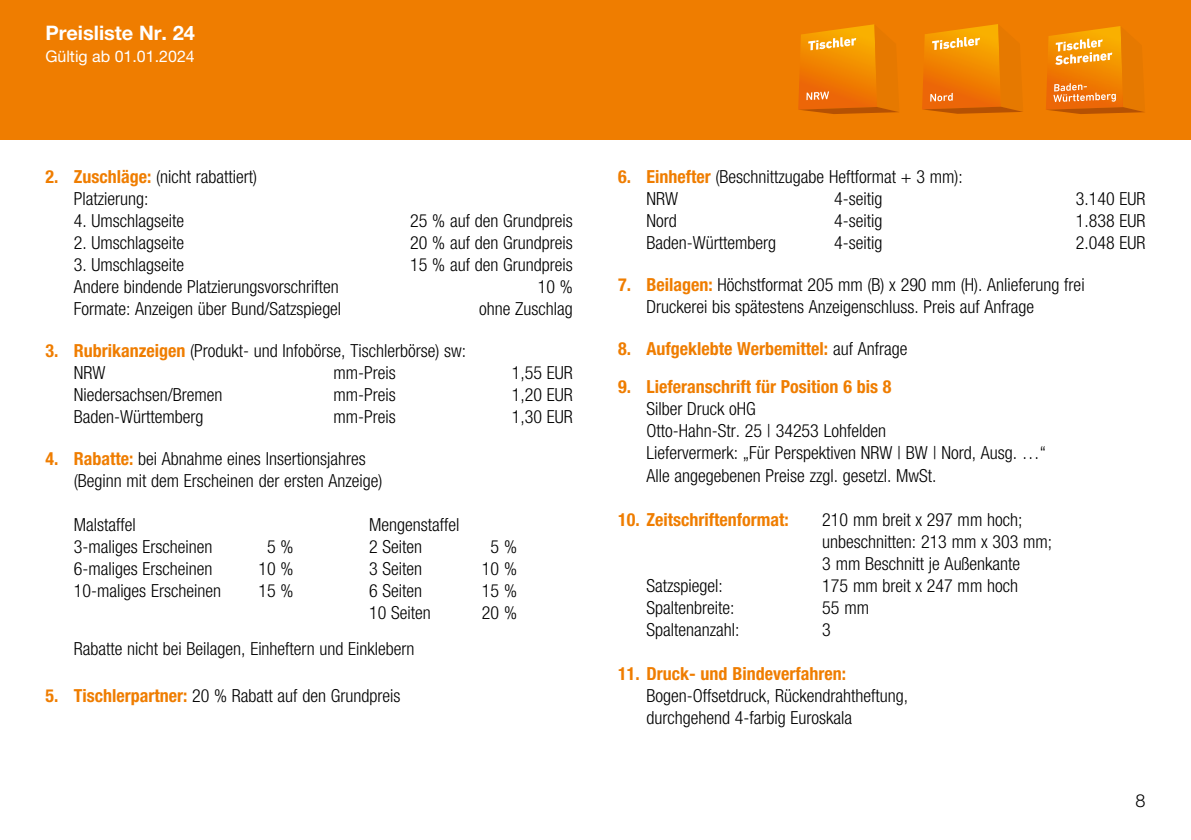
<style>
.page{position:relative;width:1191px;height:840px;background:#fff}
.page>*{position:absolute;margin:0;border:0;box-sizing:border-box;transform-origin:0 0}
.t1{font:700 20px "Helvetica Neue LT Pro";color:#fff}
.t2{font:300 condensed 18px/22px "Helvetica Neue LT Std";color:#000}
.t3{font:700 condensed 18px "Helvetica Neue LT Std";color:#ef7d00}
.t4{font:300 18px "Helvetica Neue LT Pro";color:#000}
.t5{font:16px "Helvetica Neue LT Std";color:#fff}
.s1{font-weight:700;color:#ef7d00}
.s2{font-weight:300;color:#000}
</style>
<div class="page">
<div style="left:0;top:0;width:1191px;height:139px;background:#ef7d00"></div>
<svg style="left:922px;top:24px;width:101px;height:90px"></svg>
<svg style="left:1046px;top:26px;width:99px;height:88px"></svg>
<svg style="left:798px;top:24px;width:101px;height:90px"></svg>
<p class="t1" style="left:45px;top:21px;width:151px">Preisliste Nr. 24</p>
<p class="t5" style="left:45px;top:47px;width:151px">Gültig ab 01.01.2024</p>
<p class="t2" style="left:74px;top:165px;width:185px;text-indent:-28px"><span class="s1">2. Zuschläge:</span> (nicht rabattiert)<br>Platzierung:</p>
<p class="t2" style="left:74px;top:209px;width:112px">4. Umschlagseite</p>
<p class="t2" style="left:410px;top:209px;width:164px">25 % auf den Grundpreis</p>
<p class="t2" style="left:74px;top:231px;width:112px">2. Umschlagseite</p>
<p class="t2" style="left:410px;top:231px;width:164px">20 % auf den Grundpreis</p>
<p class="t2" style="left:74px;top:253px;width:112px">3. Umschlagseite</p>
<p class="t2" style="left:410px;top:253px;width:164px">15 % auf den Grundpreis</p>
<p class="t2" style="left:74px;top:275px;width:266px">Andere bindende Platzierungsvorschriften</p>
<p class="t2" style="left:538px;top:275px;width:37px">10 %</p>
<p class="t2" style="left:74px;top:297px;width:269px">Formate: Anzeigen über Bund/Satzspiegel</p>
<p class="t2" style="left:479px;top:297px;width:95px">ohne Zuschlag</p>
<p class="t2" style="left:74px;top:339px;width:394px;text-indent:-28px"><span class="s1">3. Rubrikanzeigen</span> (Produkt- und Infobörse, Tischlerbörse) sw:<br>NRW</p>
<p class="t2" style="left:333px;top:361px;width:64px">mm-Preis</p>
<p class="t2" style="left:512px;top:361px;width:62px">1,55 EUR</p>
<p class="t2" style="left:74px;top:383px;width:150px">Niedersachsen/Bremen</p>
<p class="t2" style="left:333px;top:383px;width:64px">mm-Preis</p>
<p class="t2" style="left:512px;top:383px;width:62px">1,20 EUR</p>
<p class="t2" style="left:74px;top:405px;width:131px">Baden-Württemberg</p>
<p class="t2" style="left:333px;top:405px;width:64px">mm-Preis</p>
<p class="t2" style="left:512px;top:405px;width:62px">1,30 EUR</p>
<p class="t2" style="left:74px;top:447px;width:310px;text-indent:-28px"><span class="s1">4. Rabatte:</span> bei Abnahme eines Insertionsjahres (Beginn mit dem Erscheinen der ersten Anzeige)</p>
<p class="t2" style="left:74px;top:513px;width:63px">Malstaffel</p>
<p class="t2" style="left:369px;top:513px;width:92px">Mengenstaffel</p>
<p class="t2" style="left:74px;top:535px;width:140px">3-maliges Erscheinen</p>
<p class="t2" style="left:267px;top:535px;width:28px">5 %</p>
<p class="t2" style="left:369px;top:535px;width:55px">2 Seiten</p>
<p class="t2" style="left:490px;top:535px;width:28px">5 %</p>
<p class="t2" style="left:74px;top:557px;width:140px">6-maliges Erscheinen</p>
<p class="t2" style="left:258px;top:557px;width:37px">10 %</p>
<p class="t2" style="left:369px;top:557px;width:55px">3 Seiten</p>
<p class="t2" style="left:482px;top:557px;width:37px">10 %</p>
<p class="t2" style="left:74px;top:579px;width:149px">10-maliges Erscheinen</p>
<p class="t2" style="left:258px;top:579px;width:37px">15 %</p>
<p class="t2" style="left:369px;top:579px;width:55px">6 Seiten</p>
<p class="t2" style="left:482px;top:579px;width:37px">15 %</p>
<p class="t2" style="left:369px;top:601px;width:63px">10 Seiten</p>
<p class="t2" style="left:482px;top:601px;width:37px">20 %</p>
<p class="t2" style="left:74px;top:637px;width:342px">Rabatte nicht bei Beilagen, Einheftern und Einklebern</p>
<p class="t2" style="left:45px;top:684px;width:356px"><span class="s1">5. Tischlerpartner:</span> 20 % Rabatt auf den Grundpreis</p>
<p class="t2" style="left:646px;top:165px;width:318px;text-indent:-28px"><span class="s1">6. Einhefter</span> (Beschnittzugabe Heftformat + 3 mm):<br>NRW</p>
<p class="t2" style="left:834px;top:187px;width:50px">4-seitig</p>
<p class="t2" style="left:1076px;top:187px;width:71px">3.140 EUR</p>
<p class="t2" style="left:646px;top:209px;width:32px">Nord</p>
<p class="t2" style="left:834px;top:209px;width:50px">4-seitig</p>
<p class="t2" style="left:1076px;top:209px;width:71px">1.838 EUR</p>
<p class="t2" style="left:646px;top:231px;width:131px">Baden-Württemberg</p>
<p class="t2" style="left:834px;top:231px;width:50px">4-seitig</p>
<p class="t2" style="left:1076px;top:231px;width:71px">2.048 EUR</p>
<p class="t2" style="left:646px;top:273px;width:439px;text-indent:-28px"><span class="s1">7. Beilagen:</span> Höchstformat 205 mm (B) x 290 mm (H). Anlieferung frei<br>Druckerei bis spätestens Anzeigenschluss. Preis auf Anfrage</p>
<p class="t3" style="left:618px;top:337px;width:291px">8. Aufgeklebte Werbemittel: <span class="s2">auf Anfrage</span></p>
<p class="t3" style="left:618px;top:376px;width:275px">9. Lieferanschrift für Position 6 bis 8</p>
<p class="t2" style="left:646px;top:397px;width:401px">Silber Druck oHG<br>Otto-Hahn-Str. 25 | 34253 Lohfelden<br>Liefervermerk: „Für Perspektiven NRW | BW | Nord, Ausg. …“ Alle angegebenen Preise zzgl. gesetzl. MwSt.</p>
<p class="t3" style="left:618px;top:508px;width:172px">10. Zeitschriftenformat:</p>
<p class="t2" style="left:822px;top:507px;width:231px">210 mm breit x 297 mm hoch; unbeschnitten: 213 mm x 303 mm;<br>3 mm Beschnitt je Außenkante</p>
<p class="t2" style="left:646px;top:573px;width:78px">Satzspiegel:</p>
<p class="t2" style="left:822px;top:573px;width:197px">175 mm breit x 247 mm hoch</p>
<p class="t2" style="left:646px;top:595px;width:89px">Spaltenbreite:</p>
<p class="t2" style="left:822px;top:595px;width:48px">55 mm</p>
<p class="t2" style="left:646px;top:617px;width:94px">Spaltenanzahl:</p>
<p class="t2" style="left:822px;top:617px;width:10px">3</p>
<p class="t3" style="left:618px;top:662px;width:229px">11. Druck- und Bindeverfahren:</p>
<p class="t2" style="left:646px;top:683px;width:263px">Bogen-Offsetdruck, Rückendrahtheftung, durchgehend 4-farbig Euroskala</p>
<p class="t4" style="left:1135px;top:789px;width:12px">8</p>
</div>
